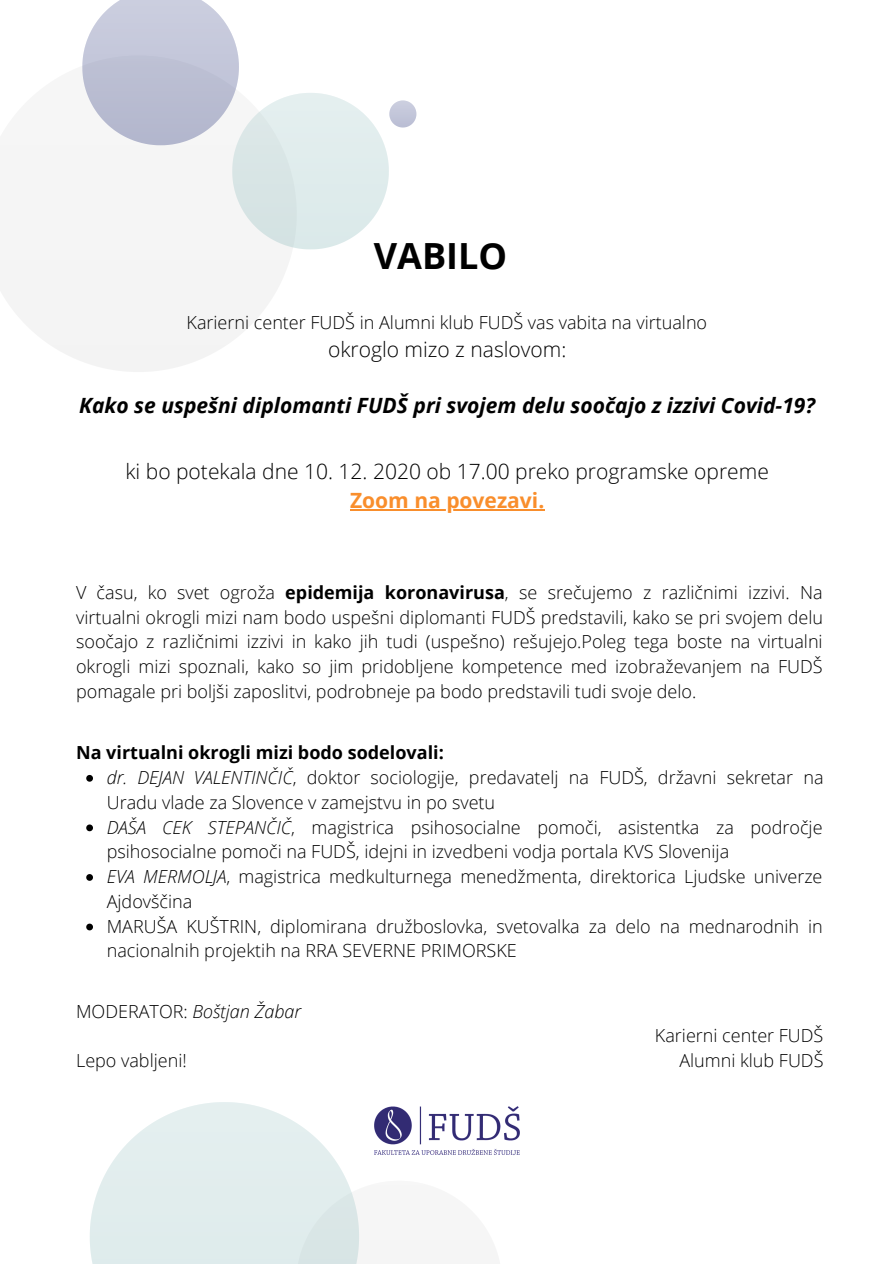
<style>
.page{position:relative;width:894px;height:1264px;background:#fff}
.page>*{position:absolute;margin:0;border:0;box-sizing:border-box;transform-origin:0 0}
.t1{font:700 36px "Open Sans";color:#000}
.t2{font:300 21px "Open Sans";color:#000}
.t3{font:italic 700 21px "Open Sans";color:#000}
.t4{font:700 21px "Open Sans";color:#f98e2c}
.t5{font:300 18px/24.8px "Open Sans";color:#000;text-align:justify}
.t6{font:700 18px "Open Sans";color:#000}
.t7{font:italic 300 18px "Open Sans";color:#000}
.s1{font-weight:700}
.s2{font-style:italic}
.s3{font-style:normal}
</style>
<div class="page">
<svg style="left:0;top:260px;width:289px;height:112px;fill:#f4f4f4"></svg>
<svg style="left:82px;top:0;width:334px;height:249px"></svg>
<svg style="left:90px;top:1102px;width:270px;height:161px"></svg>
<img style="left:374px;top:1106px;width:146px;height:49px">
<hr style="left:350px;top:509px;width:194px;height:1px;background:#f98e2c">
<svg style="left:86px;top:775px;width:7px;height:6px"></svg>
<svg style="left:86px;top:824px;width:7px;height:7px"></svg>
<svg style="left:86px;top:874px;width:7px;height:6px"></svg>
<svg style="left:86px;top:923px;width:7px;height:7px"></svg>
<h1 class="t1" style="left:374px;top:231px;width:135px">VABILO</h1>
<p class="t5" style="left:186px;top:310px;width:522px">Karierni center FUDŠ in Alumni klub FUDŠ vas vabita na virtualno</p>
<p class="t2" style="left:328px;top:335px;width:240px">okroglo mizo z naslovom:</p>
<p class="t3" style="left:79px;top:391px;width:737px">Kako se uspešni diplomanti FUDŠ pri svojem delu soočajo z izzivi Covid-19?</p>
<p class="t2" style="left:125px;top:456px;width:644px">ki bo potekala dne 10. 12. 2020 ob 17.00 preko programske opreme</p>
<p class="t4" style="left:350px;top:485px;width:196px">Zoom na povezavi.</p>
<p class="t5" style="left:76px;top:579px;width:748px">V času, ko svet ogroža <span class="s1">epidemija koronavirusa</span>, se srečujemo z različnimi izzivi. Na virtualni okrogli mizi nam bodo uspešni diplomanti FUDŠ predstavili, kako se pri svojem delu soočajo z različnimi izzivi in kako jih tudi (uspešno) rešujejo.Poleg tega boste na virtualni okrogli mizi spoznali, kako so jim pridobljene kompetence med izobraževanjem na FUDŠ pomagale pri boljši zaposlitvi, podrobneje pa bodo predstavili tudi svoje delo.</p>
<p class="t6" style="left:76px;top:740px;width:369px">Na virtualni okrogli mizi bodo sodelovali:</p>
<p class="t5" style="left:107px;top:764px;width:718px;text-align:left"><span class="s2">dr. DEJAN VALENTINČIČ</span>, doktor sociologije, predavatelj na FUDŠ, državni sekretar na Uradu vlade za Slovence v zamejstvu in po svetu<br><span class="s2">DAŠA CEK STEPANČIČ</span>, magistrica psihosocialne pomoči, asistentka za področje psihosocialne pomoči na FUDŠ, idejni in izvedbeni vodja portala KVS Slovenija<br><span class="s2">EVA MERMOLJA</span>, magistrica medkulturnega menedžmenta, direktorica Ljudske univerze Ajdovščina<br>MARUŠA KUŠTRIN, diplomirana družboslovka, svetovalka za delo na mednarodnih in nacionalnih projektih na RRA SEVERNE PRIMORSKE</p>
<p class="t7" style="left:76px;top:998px;width:226px"><span class="s3">MODERATOR:</span> Boštjan Žabar</p>
<p class="t5" style="left:76px;top:1047px;width:112px">Lepo vabljeni!</p>
<p class="t5" style="left:654px;top:1023px;width:170px;text-align:right">Karierni center FUDŠ<br>Alumni klub FUDŠ</p>
</div>
